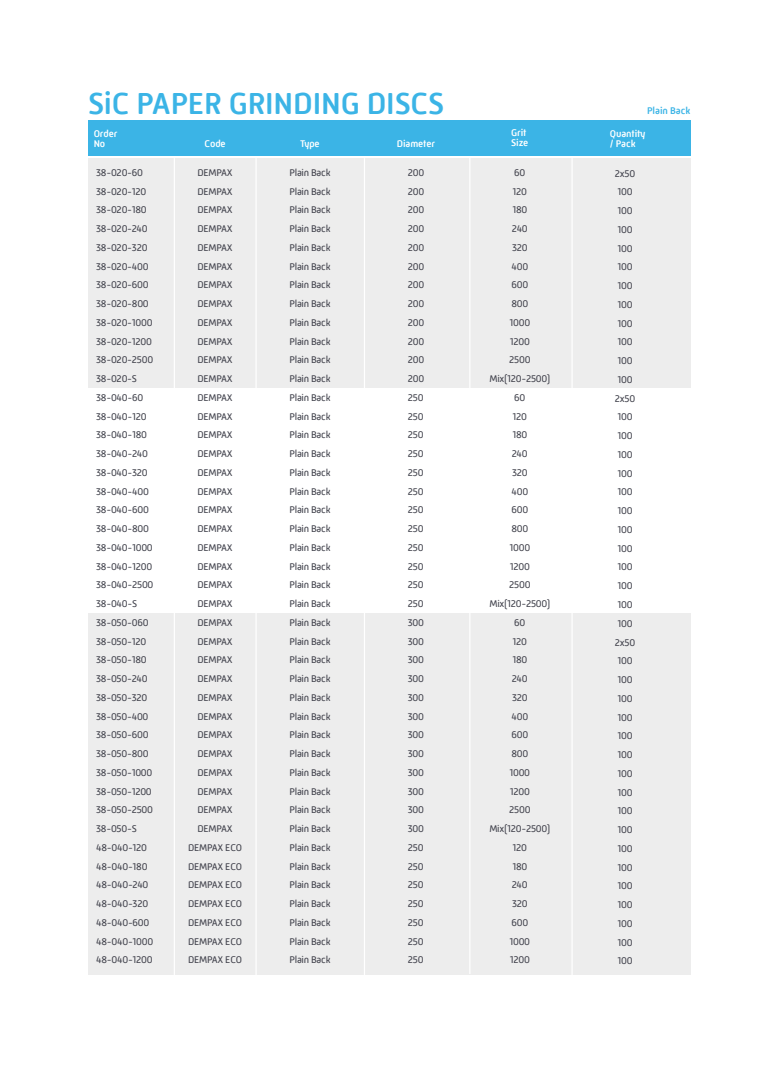
<style>
.page{position:relative;width:780px;height:1088px;background:#fff}
.page>*{position:absolute;margin:0;border:0;box-sizing:border-box;transform-origin:0 0}
.t1{font:500 31.25px "Mic 32 New Rounded W00";letter-spacing:-.005em;color:#3bb4e6}
.t2{font:10px/18.8px "Mic 32 New Rounded W00";letter-spacing:-.025em;color:#43444e}
.t3{font:500 10px/10px "Mic 32 New Rounded W00";letter-spacing:-.01em;color:#fff}
.t4{font:500 10px "Mic 32 New Rounded W00";letter-spacing:-.005em;color:#3bb4e6}
</style>
<div class="page">
<div style="left:88px;top:121px;width:602px;height:35px;background:#3bb4e6"></div>
<div style="left:88px;top:159px;width:602px;height:229px;background:#ededed"></div>
<div style="left:88px;top:613px;width:602px;height:362px;background:#ededed"></div>
<hr style="left:174px;top:158px;width:1px;height:817px;background:#fff">
<hr style="left:255px;top:158px;width:2px;height:817px;background:#fff">
<hr style="left:571px;top:158px;width:1px;height:817px;background:#fff">
<hr style="left:364px;top:158px;width:1px;height:817px;background:#fff">
<hr style="left:469px;top:157px;width:1px;height:817px;background:#fff">
<h1 class="t1" style="left:88px;top:85px;width:357px">SiC PAPER GRINDING DISCS</h1>
<p class="t3" style="left:94px;top:129px;width:25px">Order<br>No</p>
<p class="t2" style="left:96px;top:163px;width:59px">38-020-60<br>38-020-120<br>38-020-180<br>38-020-240<br>38-020-320<br>38-020-400<br>38-020-600<br>38-020-800<br>38-020-1000<br>38-020-1200<br>38-020-2500<br>38-020-S<br>38-040-60<br>38-040-120<br>38-040-180<br>38-040-240<br>38-040-320<br>38-040-400<br>38-040-600<br>38-040-800<br>38-040-1000<br>38-040-1200<br>38-040-2500<br>38-040-S<br>38-050-060<br>38-050-120<br>38-050-180<br>38-050-240<br>38-050-320<br>38-050-400<br>38-050-600<br>38-050-800<br>38-050-1000<br>38-050-1200<br>38-050-2500<br>38-050-S<br>48-040-120<br>48-040-180<br>48-040-240<br>48-040-320<br>48-040-600<br>48-040-1000<br>48-040-1200</p>
<p class="t2" style="left:188px;top:163px;width:55px;text-align:center">DEMPAX<br>DEMPAX<br>DEMPAX<br>DEMPAX<br>DEMPAX<br>DEMPAX<br>DEMPAX<br>DEMPAX<br>DEMPAX<br>DEMPAX<br>DEMPAX<br>DEMPAX<br>DEMPAX<br>DEMPAX<br>DEMPAX<br>DEMPAX<br>DEMPAX<br>DEMPAX<br>DEMPAX<br>DEMPAX<br>DEMPAX<br>DEMPAX<br>DEMPAX<br>DEMPAX<br>DEMPAX<br>DEMPAX<br>DEMPAX<br>DEMPAX<br>DEMPAX<br>DEMPAX<br>DEMPAX<br>DEMPAX<br>DEMPAX<br>DEMPAX<br>DEMPAX<br>DEMPAX<br>DEMPAX ECO<br>DEMPAX ECO<br>DEMPAX ECO<br>DEMPAX ECO<br>DEMPAX ECO<br>DEMPAX ECO<br>DEMPAX ECO</p>
<p class="t2" style="left:615px;top:164px;width:22px">2x50<br>100<br>100<br>100<br>100<br>100<br>100<br>100<br>100<br>100<br>100<br>100<br>2x50<br>100<br>100<br>100<br>100<br>100<br>100<br>100<br>100<br>100<br>100<br>100<br>100<br>2x50<br>100<br>100<br>100<br>100<br>100<br>100<br>100<br>100<br>100<br>100<br>100<br>100<br>100<br>100<br>100<br>100<br>100</p>
<p class="t4" style="left:647px;top:105px;width:45px">Plain Back</p>
<p class="t3" style="left:511px;top:128px;width:19px">Grit<br>Size</p>
<p class="t3" style="left:609px;top:129px;width:37px">Quantity</p>
<p class="t3" style="left:300px;top:139px;width:21px">Type</p>
<p class="t3" style="left:397px;top:139px;width:40px">Diameter</p>
<p class="t3" style="left:609px;top:139px;width:27px">/ Pack</p>
<p class="t3" style="left:204px;top:139px;width:23px">Code</p>
<p class="t2" style="left:289px;top:163px;width:42px;text-align:justify">Plain Back Plain Back Plain Back Plain Back Plain Back Plain Back Plain Back Plain Back Plain Back Plain Back Plain Back Plain Back Plain Back Plain Back Plain Back Plain Back Plain Back Plain Back Plain Back Plain Back Plain Back Plain Back Plain Back Plain Back Plain Back Plain Back Plain Back Plain Back Plain Back Plain Back Plain Back Plain Back Plain Back Plain Back Plain Back Plain Back Plain Back Plain Back Plain Back Plain Back Plain Back Plain Back Plain Back</p>
<p class="t2" style="left:408px;top:163px;width:18px;text-align:justify">200<br>200<br>200<br>200<br>200<br>200<br>200<br>200<br>200<br>200<br>200<br>200<br>250<br>250<br>250<br>250<br>250<br>250<br>250<br>250<br>250<br>250<br>250<br>250<br>300<br>300<br>300<br>300<br>300<br>300<br>300<br>300<br>300<br>300<br>300<br>300<br>250<br>250<br>250<br>250<br>250<br>250<br>250</p>
<p class="t2" style="left:489px;top:163px;width:62px;text-align:center">60<br>120<br>180<br>240<br>320<br>400<br>600<br>800<br>1000<br>1200<br>2500<br>Mix(120-2500)<br>60<br>120<br>180<br>240<br>320<br>400<br>600<br>800<br>1000<br>1200<br>2500<br>Mix(120-2500)<br>60<br>120<br>180<br>240<br>320<br>400<br>600<br>800<br>1000<br>1200<br>2500<br>Mix(120-2500)<br>120<br>180<br>240<br>320<br>600<br>1000<br>1200</p>
</div>
